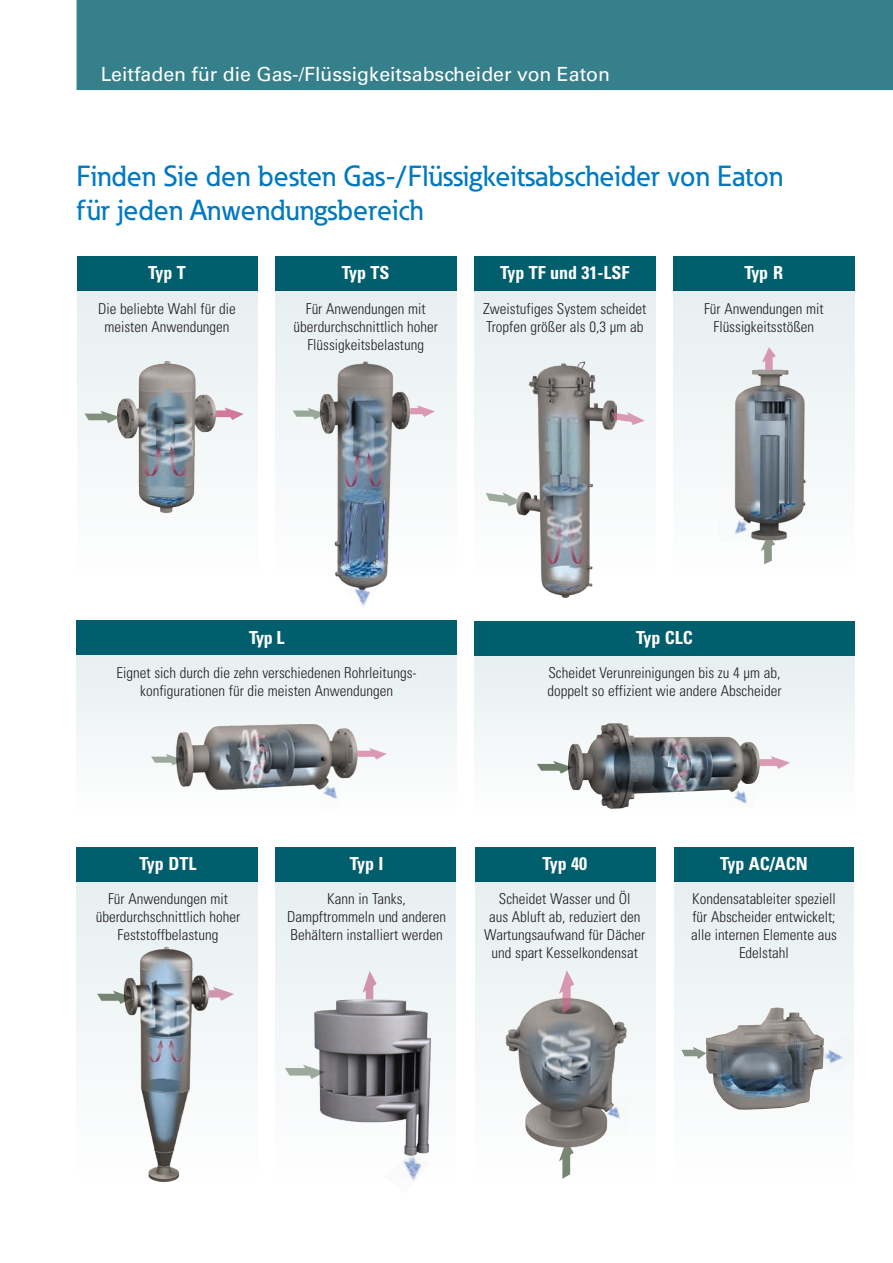
<style>
.page{position:relative;width:893px;height:1263px;background:#fff}
.page>*{position:absolute;margin:0;border:0;box-sizing:border-box;transform-origin:0 0}
.t1{font:500 28.65px/34.5px "Eaton";color:#0079c1}
.t2{font:19.5px "Univers LT Std";color:#fff}
.t3{font:700 condensed 18px "Univers LT Std";color:#fff}
.t4{font:300 condensed 15px/18px "Univers LT Std";color:#231f20;text-align:center}
</style>
<div class="page">
<div style="left:474px;top:656px;width:381px;height:163px;background:linear-gradient(to bottom,#e7eff0,#fff)"></div>
<div style="left:474px;top:290px;width:182px;height:297px;background:linear-gradient(to bottom,#e6eff0,#fff)"></div>
<div style="left:474px;top:256px;width:182px;height:34px;background:#015e6d"></div>
<div style="left:275px;top:882px;width:181px;height:306px;background:linear-gradient(to bottom,#e6eff0,#fff)"></div>
<div style="left:275px;top:847px;width:181px;height:35px;background:#015e6d"></div>
<div style="left:673px;top:290px;width:182px;height:297px;background:linear-gradient(to right,#f2f6f7,#f1f6f7)"></div>
<div style="left:673px;top:256px;width:182px;height:34px;background:#015e6d"></div>
<div style="left:475px;top:882px;width:181px;height:306px;background:linear-gradient(to bottom,#e6eff0,#fff)"></div>
<div style="left:475px;top:847px;width:181px;height:35px;background:#015e6d"></div>
<div style="left:674px;top:882px;width:179px;height:306px;background:linear-gradient(to right,#f2f7f7,#f2f6f7)"></div>
<div style="left:674px;top:847px;width:179px;height:35px;background:#015e6d"></div>
<div style="left:77px;top:290px;width:180px;height:297px;background:#f3f7f8"></div>
<div style="left:77px;top:256px;width:180px;height:34px;background:#015e6d"></div>
<div style="left:275px;top:290px;width:182px;height:297px;background:linear-gradient(to bottom,#e6eff0,#fff)"></div>
<div style="left:275px;top:256px;width:182px;height:34px;background:#015e6d"></div>
<div style="left:77px;top:882px;width:181px;height:306px;background:linear-gradient(to bottom,#e6eff0,#fff)"></div>
<div style="left:77px;top:847px;width:181px;height:35px;background:#015e6d"></div>
<img style="left:288px;top:998px;width:155px;height:157px">
<img style="left:384px;top:1154px;width:45px;height:34px">
<svg style="left:285px;top:1065px;width:40px;height:14px"></svg>
<svg style="left:362px;top:971px;width:15px;height:28px"></svg>
<svg style="left:761px;top:543px;width:14px;height:21px"></svg>
<svg style="left:762px;top:347px;width:14px;height:18px"></svg>
<img style="left:720px;top:365px;width:106px;height:178px">
<img style="left:718px;top:519px;width:31px;height:22px">
<svg style="left:217px;top:987px;width:17px;height:14px"></svg>
<img style="left:124px;top:946px;width:93px;height:242px">
<svg style="left:97px;top:991px;width:35px;height:13px"></svg>
<svg style="left:559px;top:1150px;width:15px;height:29px"></svg>
<img style="left:492px;top:994px;width:139px;height:156px">
<svg style="left:559px;top:970px;width:15px;height:43px"></svg>
<img style="left:606px;top:1099px;width:22px;height:38px">
<img style="left:706px;top:1007px;width:118px;height:103px">
<svg style="left:681px;top:1047px;width:25px;height:12px"></svg>
<img style="left:820px;top:1034px;width:34px;height:40px">
<svg style="left:413px;top:405px;width:22px;height:12px"></svg>
<img style="left:309px;top:357px;width:104px;height:230px">
<svg style="left:293px;top:408px;width:33px;height:11px"></svg>
<img style="left:344px;top:581px;width:33px;height:25px">
<svg style="left:486px;top:492px;width:31px;height:14px"></svg>
<svg style="left:474px;top:517px;width:43px;height:1px"></svg>
<img style="left:517px;top:361px;width:99px;height:236px">
<svg style="left:611px;top:412px;width:34px;height:13px"></svg>
<div style="left:77px;top:655px;width:380px;height:165px;background:linear-gradient(to right,#f1f6f7,#f1f6f7)"></div>
<div style="left:77px;top:620px;width:380px;height:35px;background:#015e6d"></div>
<svg style="left:361px;top:748px;width:26px;height:11px"></svg>
<img style="left:173px;top:708px;width:188px;height:91px">
<svg style="left:151px;top:754px;width:32px;height:11px"></svg>
<img style="left:320px;top:783px;width:19px;height:27px">
<div style="left:474px;top:621px;width:381px;height:35px;background:#015e6d"></div>
<svg style="left:760px;top:756px;width:30px;height:13px"></svg>
<img style="left:568px;top:723px;width:192px;height:86px">
<img style="left:729px;top:789px;width:26px;height:19px">
<svg style="left:537px;top:761px;width:36px;height:13px"></svg>
<div style="left:77px;top:0;width:816px;height:90px;background:#36808b"></div>
<svg style="left:217px;top:407px;width:27px;height:13px"></svg>
<img style="left:117px;top:361px;width:100px;height:152px">
<svg style="left:84px;top:411px;width:36px;height:12px"></svg>
<h2 class="t2" style="left:101px;top:62px;width:511px">Leitfaden für die Gas-/Flüssigkeitsabscheider von Eaton</h2>
<h1 class="t1" style="left:77px;top:158px;width:708px">Finden Sie den besten Gas-/Flüssigkeitsabscheider von Eaton für jeden Anwendungsbereich</h1>
<p class="t3" style="left:148px;top:262px;width:39px">Typ T</p>
<p class="t4" style="left:98px;top:299px;width:139px">Die beliebte Wahl für die meisten Anwendungen</p>
<p class="t3" style="left:342px;top:262px;width:49px">Typ TS</p>
<p class="t4" style="left:293px;top:299px;width:146px">Für Anwendungen mit überdurchschnittlich hoher<br>Flüssigkeitsbelastung</p>
<p class="t3" style="left:500px;top:262px;width:131px">Typ TF und 31-LSF</p>
<p class="t4" style="left:483px;top:299px;width:165px;text-align:left">Zweistufiges System scheidet<br>Tropfen größer als 0,3 μm ab</p>
<p class="t3" style="left:744px;top:262px;width:40px">Typ R</p>
<p class="t4" style="left:704px;top:299px;width:121px">Für Anwendungen mit<br>Flüssigkeitsstößen</p>
<p class="t3" style="left:249px;top:627px;width:37px">Typ L</p>
<p class="t4" style="left:117px;top:664px;width:302px">Eignet sich durch die zehn verschiedenen Rohrleitungs&shy;konfigurationen für die meisten Anwendungen</p>
<p class="t3" style="left:636px;top:627px;width:58px">Typ CLC</p>
<p class="t4" style="left:547px;top:664px;width:236px;text-align:left">Scheidet Verunreinigungen bis zu 4 μm ab, doppelt so effizient wie andere Abscheider</p>
<p class="t3" style="left:140px;top:852px;width:58px">Typ DTL</p>
<p class="t4" style="left:96px;top:890px;width:146px">Für Anwendungen mit überdurchschnittlich hoher<br>Feststoffbelastung</p>
<p class="t3" style="left:350px;top:852px;width:35px">Typ I</p>
<p class="t4" style="left:287px;top:890px;width:160px">Kann in Tanks,<br>Dampftrommeln und anderen<br>Behältern installiert werden</p>
<p class="t3" style="left:542px;top:852px;width:46px">Typ 40</p>
<p class="t4" style="left:484px;top:890px;width:163px">Scheidet Wasser und Öl<br>aus Abluft ab, reduziert den<br>Wartungsaufwand für Dächer und spart Kesselkondensat</p>
<p class="t3" style="left:720px;top:852px;width:89px">Typ AC/ACN</p>
<p class="t4" style="left:691px;top:890px;width:147px">Kondensatableiter speziell für Abscheider entwickelt; alle internen Elemente aus<br>Edelstahl</p>
</div>
